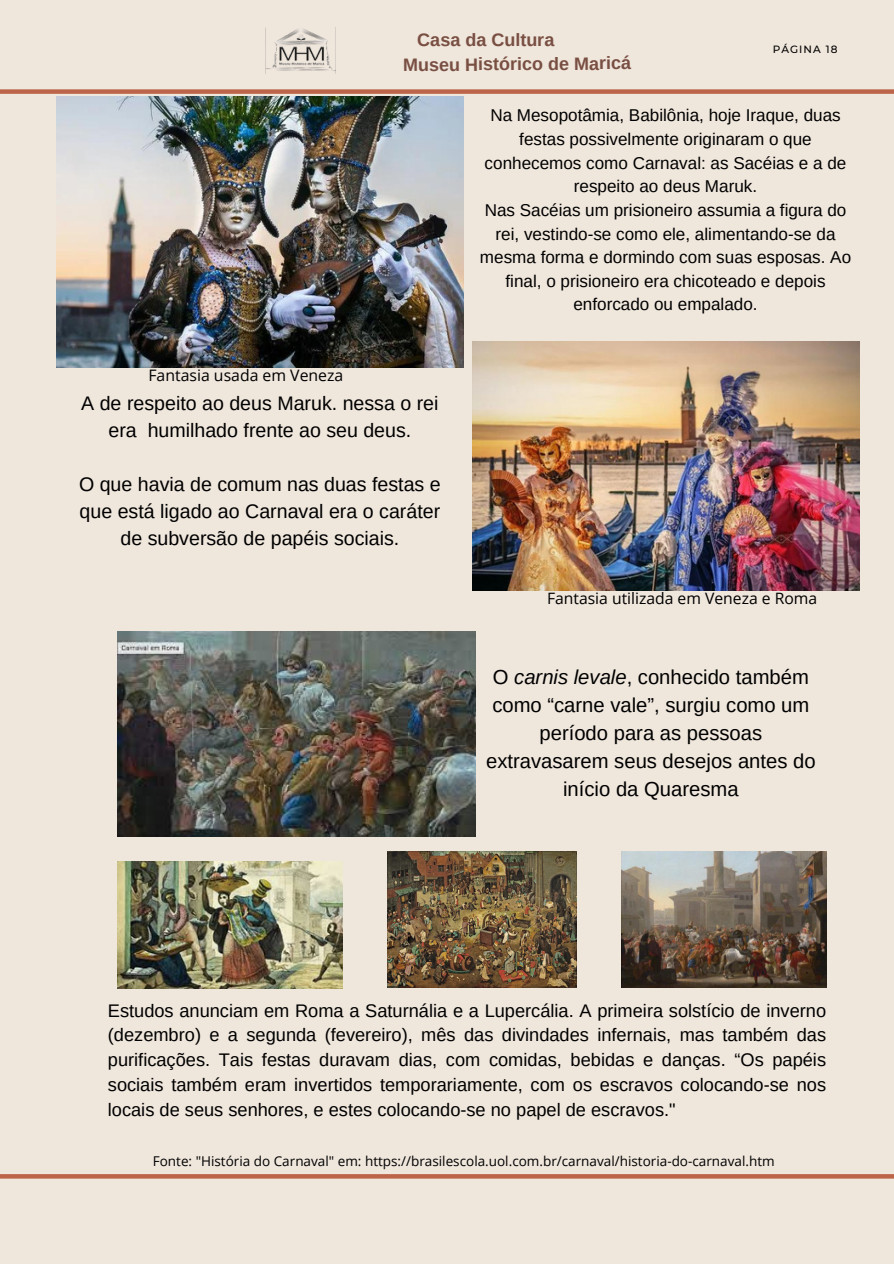
<style>
.page{position:relative;width:894px;height:1264px;background:#fff}
.page>*{position:absolute;margin:0;border:0;box-sizing:border-box;transform-origin:0 0}
.t1{font:20.25px/28.2px "Arimo";color:#000;text-align:center}
.t2{font:19.65px/27px "Arimo";color:#000;text-align:center}
.t3{font:18.3px/24.8px "Arimo";color:#000;text-align:justify}
.t4{font:700 18px "Arimo";letter-spacing:-.01em;color:#794f42}
.t5{font:17.1px/23.7px "Arimo";color:#000;text-align:center}
.t6{font:15.75px "Open Sans";color:#000}
.t7{font:13.5px "Open Sans";color:#000}
.t8{font:500 10.5px "Montserrat";letter-spacing:.1em;color:#000}
.s1{font-style:italic}
</style>
<div class="page">
<div style="left:0;top:0;width:893px;height:1263px;background:#efe6dc"></div>
<div style="left:0;top:89px;width:893px;height:5px;background:#bd6549"></div>
<img style="left:265px;top:27px;width:70px;height:47px">
<svg style="left:0;top:1174px;width:893px;height:4px;background:#be684d"></svg>
<img style="left:387px;top:851px;width:189px;height:136px">
<img style="left:621px;top:851px;width:205px;height:136px">
<img style="left:118px;top:631px;width:357px;height:205px">
<img style="left:118px;top:862px;width:225px;height:126px">
<img style="left:57px;top:96px;width:406px;height:271px">
<img style="left:472px;top:342px;width:387px;height:248px">
<h1 class="t4" style="left:417px;top:30px;width:138px">Casa da Cultura</h1>
<h1 class="t4" style="left:403px;top:54px;width:229px">Museu Histórico de Maricá</h1>
<h4 class="t8" style="left:772px;top:43px;width:66px">PÁGINA 18</h4>
<h5 class="t6" style="left:148px;top:364px;width:196px">Fantasia usada em Veneza</h5>
<p class="t2" style="left:81px;top:390px;width:359px">A de respeito ao deus Maruk. nessa o rei era humilhado frente ao seu deus.</p>
<h1 class="t2" style="left:79px;top:471px;width:363px">O que havia de comum nas duas festas e que está ligado ao Carnaval era o caráter de subversão de papéis sociais.</h1>
<h4 class="t5" style="left:480px;top:104px;width:372px">Na Mesopotâmia, Babilônia, hoje Iraque, duas festas possivelmente originaram o que conhecemos como Carnaval: as Sacéias e a de respeito ao deus Maruk.<br>Nas Sacéias um prisioneiro assumia a figura do rei, vestindo-se como ele, alimentando-se da mesma forma e dormindo com suas esposas. Ao final, o prisioneiro era chicoteado e depois enforcado ou empalado.</h4>
<h1 class="t6" style="left:547px;top:587px;width:271px">Fantasia utilizada em Veneza e Roma</h1>
<p class="t1" style="left:486px;top:662px;width:331px">O <span class="s1">carnis levale</span>, conhecido também como “carne vale”, surgiu como um período para as pessoas extravasarem seus desejos antes do início da Quaresma</p>
<p class="t3" style="left:108px;top:997px;width:719px">Estudos anunciam em Roma a Saturnália e a Lupercália. A primeira solstício de inverno (dezembro) e a segunda (fevereiro), mês das divindades infernais, mas também das purificações. Tais festas duravam dias, com comidas, bebidas e danças. “Os papéis sociais também eram invertidos temporariamente, com os escravos colocando-se nos locais de seus senhores, e estes colocando-se no papel de escravos."</p>
<p class="t7" style="left:153px;top:1151px;width:623px">Fonte: "História do Carnaval" em: https://brasilescola.uol.com.br/carnaval/historia-do-carnaval.htm</p>
</div>
